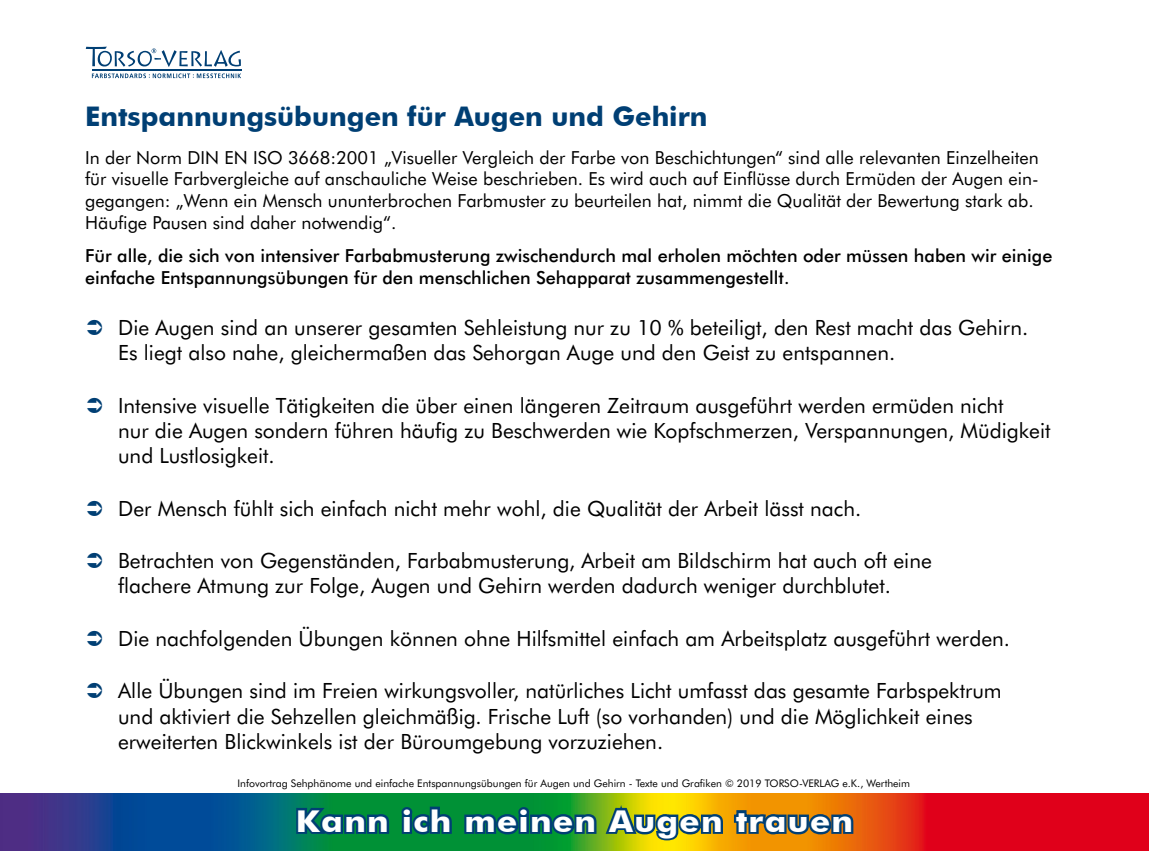
<style>
.page{position:relative;width:1149px;height:851px;background:#fff}
.page>*{position:absolute;margin:0;border:0;box-sizing:border-box;transform-origin:0 0}
.t1{font:700 30px "Futura BT";letter-spacing:.04em;color:#fff;scale:1.1 1}
.t2{font:700 27px "Futura BT";color:#003f74}
.t3{font:21px/25.2px "Futura BT";color:#000}
.t4{font:18px/21.6px "Futura BT";color:#000}
.t5{font:500 18px/21.6px "Futura BT";color:#000}
.t6{font:10.5px "Futura BT";color:#000}
</style>
<div class="page">
<img style="left:0;top:793px;width:1148px;height:57px">
<svg style="left:294px;top:805px;width:97px;height:32px;background:#00635b"></svg>
<svg style="left:397px;top:803px;width:57px;height:34px;background:#006755"></svg>
<svg style="left:462px;top:796px;width:263px;height:47px;background:#49893a"></svg>
<svg style="left:731px;top:807px;width:124px;height:34px;background:#7f6836"></svg>
<svg style="left:92px;top:73px;width:149px;height:5px"></svg>
<hr style="left:92px;top:69px;width:149px;height:1px;background:#003f74">
<svg style="left:86px;top:47px;width:155px;height:20px"></svg>
<p class="t2" style="left:85px;top:100px;width:623px">Entspannungsübungen für Augen und Gehirn</p>
<p class="t4" style="left:85px;top:146px;width:954px">In der Norm DIN EN ISO 3668:2001 „Visueller Vergleich der Farbe von Beschichtungen“ sind alle relevanten Einzelheiten für visuelle Farbvergleiche auf anschauliche Weise beschrieben. Es wird auch auf Einflüsse durch Ermüden der Augen ein&shy;gegangen: „Wenn ein Mensch ununterbrochen Farbmuster zu beurteilen hat, nimmt die Qualität der Bewertung stark ab.<br>Häufige Pausen sind daher notwendig“.</p>
<p class="t5" style="left:85px;top:245px;width:968px">Für alle, die sich von intensiver Farbabmusterung zwischendurch mal erholen möchten oder müssen haben wir einige einfache Entspannungsübungen für den menschlichen Sehapparat zusammengestellt.</p>
<p class="t3" style="left:118px;top:314px;width:911px">Die Augen sind an unserer gesamten Sehleistung nur zu 10 % beteiligt, den Rest macht das Gehirn.<br>Es liegt also nahe, gleichermaßen das Sehorgan Auge und den Geist zu entspannen.</p>
<p class="t3" style="left:118px;top:392px;width:933px">Intensive visuelle Tätigkeiten die über einen längeren Zeitraum ausgeführt werden ermüden nicht<br>nur die Augen sondern führen häufig zu Beschwerden wie Kopfschmerzen, Verspannungen, Müdigkeit und Lustlosigkeit.</p>
<p class="t3" style="left:118px;top:495px;width:744px">Der Mensch fühlt sich einfach nicht mehr wohl, die Qualität der Arbeit lässt nach.</p>
<p class="t3" style="left:118px;top:548px;width:815px">Betrachten von Gegenständen, Farbabmusterung, Arbeit am Bildschirm hat auch oft eine flachere Atmung zur Folge, Augen und Gehirn werden dadurch weniger durchblutet.</p>
<p class="t3" style="left:118px;top:625px;width:893px">Die nachfolgenden Übungen können ohne Hilfsmittel einfach am Arbeitsplatz ausgeführt werden.</p>
<p class="t3" style="left:118px;top:678px;width:884px">Alle Übungen sind im Freien wirkungsvoller, natürliches Licht umfasst das gesamte Farbspektrum und aktiviert die Sehzellen gleichmäßig. Frische Luft (so vorhanden) und die Möglichkeit eines erweiterten Blickwinkels ist der Büroumgebung vorzuziehen.</p>
<p class="t6" style="left:237px;top:776px;width:674px">Infovortrag Sehphänome und einfache Entspannungsübungen für Augen und Gehirn - Texte und Grafiken © 2019 TORSO-VERLAG e.K., Wertheim</p>
<h1 class="t1" style="left:296px;top:802px;width:508px">Kann ich meinen Augen trauen</h1>
</div>
